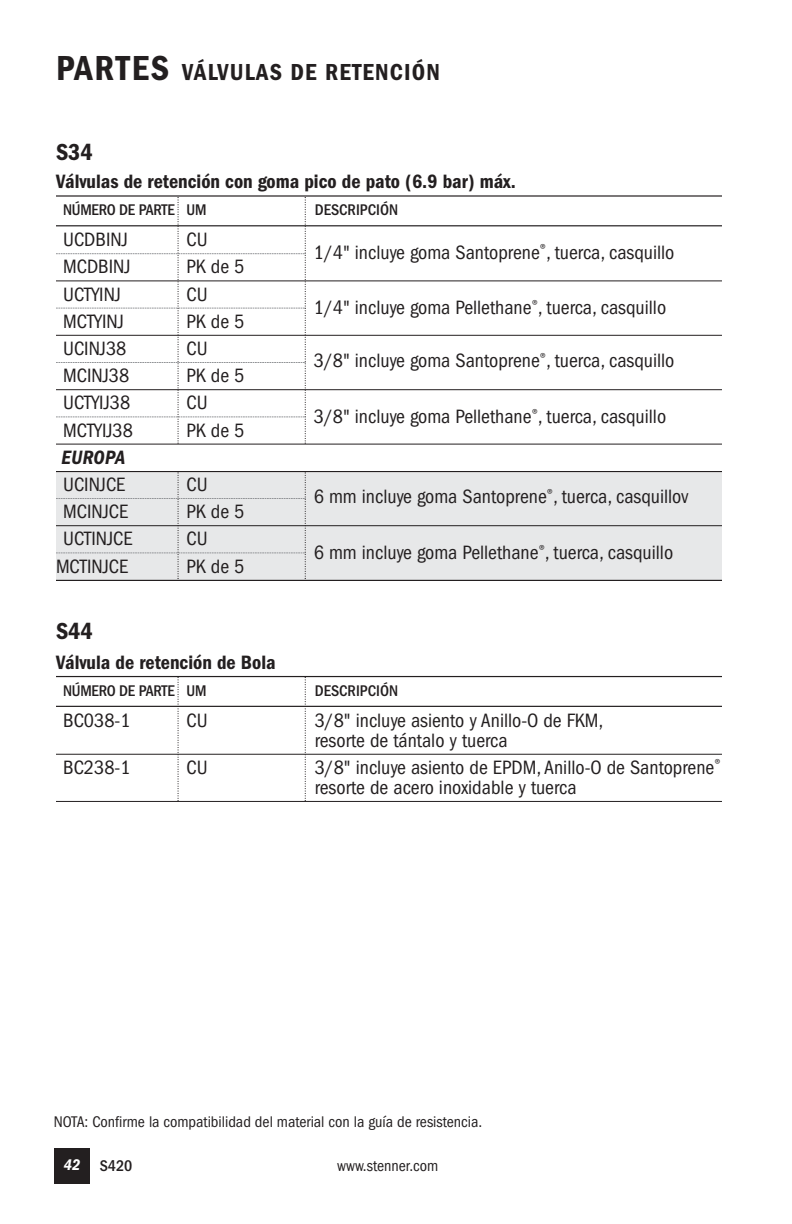
<style>
.page{position:relative;width:792px;height:1224px;background:#fff}
.page>*{position:absolute;margin:0;border:0;box-sizing:border-box;transform-origin:0 0}
.t1{font:600 condensed 24px "Franklin Gothic";letter-spacing:.05em;color:#231f20}
.t2{font:condensed 20px/20px "Franklin Gothic";color:#231f20}
.t3{font:600 condensed 20px "Franklin Gothic";color:#231f20}
.t4{font:italic 600 condensed 20px "Franklin Gothic";letter-spacing:.025em;color:#231f20}
.t5{font:condensed 16px "Franklin Gothic";color:#231f20}
.t6{font:500 condensed 16px "Franklin Gothic";color:#231f20}
.s1{font-size:36px}
.s2{font-weight:600;font-style:italic;color:#fff}
</style>
<div class="page">
<div style="left:54px;top:1148px;width:36px;height:36px;background:#231f20"></div>
<hr style="left:56px;top:195px;width:666px;height:2px;background:#231f20">
<hr style="left:56px;top:444px;width:666px;height:1px;background:#231f20">
<hr style="left:56px;top:471px;width:666px;height:1px;background:#231f20">
<hr style="left:56px;top:580px;width:666px;height:1px;background:#231f20">
<svg style="left:56px;top:197px;width:666px;height:247px"></svg>
<div style="left:307px;top:233px;width:415px;height:44px;background:#fff"></div>
<hr style="left:56px;top:676px;width:666px;height:1px;background:#231f20">
<hr style="left:56px;top:706px;width:666px;height:1px;background:#231f20">
<hr style="left:56px;top:754px;width:666px;height:1px;background:#231f20">
<hr style="left:56px;top:801px;width:666px;height:1px;background:#231f20">
<svg style="left:177px;top:677px;width:2px;height:124px"></svg>
<svg style="left:305px;top:677px;width:1px;height:124px"></svg>
<div style="left:307px;top:289px;width:415px;height:44px;background:#fff"></div>
<div style="left:307px;top:342px;width:415px;height:44px;background:#fff"></div>
<div style="left:307px;top:398px;width:415px;height:44px;background:#fff"></div>
<div style="left:56px;top:472px;width:666px;height:107px;background:#e7e8e9"></div>
<p class="t1" style="left:56px;top:64px;width:386px"><span class="s1">PARTES</span> VÁLVULAS DE RETENCIÓN</p>
<p class="t1" style="left:56px;top:144px;width:38px">S34</p>
<p class="t3" style="left:56px;top:175px;width:461px">Válvulas de retención con goma pico de pato (6.9 bar) máx.</p>
<p class="t6" style="left:63px;top:205px;width:145px">NÚMERO DE PARTE UM</p>
<p class="t6" style="left:315px;top:205px;width:85px">DESCRIPCIÓN</p>
<p class="t2" style="left:63px;top:231px;width:66px">UCDBINJ</p>
<p class="t2" style="left:186px;top:231px;width:23px">CU</p>
<p class="t2" style="left:63px;top:258px;width:69px">MCDBINJ</p>
<p class="t2" style="left:186px;top:258px;width:60px">PK de 5</p>
<p class="t2" style="left:63px;top:286px;width:59px">UCTYINJ</p>
<p class="t2" style="left:186px;top:286px;width:23px">CU</p>
<p class="t2" style="left:63px;top:313px;width:62px">MCTYINJ</p>
<p class="t2" style="left:186px;top:313px;width:60px">PK de 5</p>
<p class="t2" style="left:63px;top:340px;width:65px">UCINJ38</p>
<p class="t2" style="left:186px;top:340px;width:23px">CU</p>
<p class="t2" style="left:63px;top:367px;width:68px">MCINJ38</p>
<p class="t2" style="left:186px;top:367px;width:60px">PK de 5</p>
<p class="t2" style="left:63px;top:394px;width:69px">UCTYIJ38</p>
<p class="t2" style="left:186px;top:394px;width:23px">CU</p>
<p class="t2" style="left:63px;top:422px;width:71px">MCTYIJ38</p>
<p class="t2" style="left:186px;top:422px;width:60px">PK de 5</p>
<p class="t4" style="left:61px;top:450px;width:65px">EUROPA</p>
<p class="t2" style="left:63px;top:476px;width:64px">UCINJCE</p>
<p class="t2" style="left:186px;top:476px;width:23px">CU</p>
<p class="t2" style="left:63px;top:503px;width:67px">MCINJCE</p>
<p class="t2" style="left:186px;top:503px;width:60px">PK de 5</p>
<p class="t2" style="left:63px;top:530px;width:71px">UCTINJCE</p>
<p class="t2" style="left:186px;top:530px;width:23px">CU</p>
<p class="t2" style="left:56px;top:558px;width:74px">MCTINJCE</p>
<p class="t2" style="left:186px;top:558px;width:60px">PK de 5</p>
<p class="t2" style="left:314px;top:244px;width:362px">1/4" incluye goma Santoprene<sup>®</sup>, tuerca, casquillo</p>
<p class="t2" style="left:314px;top:299px;width:354px">1/4" incluye goma Pellethane<sup>®</sup>, tuerca, casquillo</p>
<p class="t2" style="left:314px;top:352px;width:362px">3/8" incluye goma Santoprene<sup>®</sup>, tuerca, casquillo</p>
<p class="t2" style="left:314px;top:408px;width:354px">3/8" incluye goma Pellethane<sup>®</sup>, tuerca, casquillo</p>
<p class="t2" style="left:314px;top:488px;width:376px">6 mm incluye goma Santoprene<sup>®</sup>, tuerca, casquillov</p>
<p class="t2" style="left:314px;top:544px;width:361px">6 mm incluye goma Pellethane<sup>®</sup>, tuerca, casquillo</p>
<p class="t1" style="left:56px;top:623px;width:38px">S44</p>
<p class="t3" style="left:56px;top:655px;width:221px">Válvula de retención de Bola</p>
<p class="t6" style="left:63px;top:685px;width:145px">NÚMERO DE PARTE UM</p>
<p class="t6" style="left:315px;top:685px;width:85px">DESCRIPCIÓN</p>
<p class="t2" style="left:63px;top:712px;width:69px">BC038-1</p>
<p class="t2" style="left:186px;top:712px;width:23px">CU</p>
<p class="t2" style="left:315px;top:712px;width:290px">3/8" incluye asiento y Anillo-O de FKM, resorte de tántalo y tuerca</p>
<p class="t2" style="left:63px;top:759px;width:69px">BC238-1</p>
<p class="t2" style="left:186px;top:759px;width:23px">CU</p>
<p class="t2" style="left:315px;top:759px;width:407px">3/8" incluye asiento de EPDM, Anillo-O de Santoprene<sup>® </sup>resorte de acero inoxidable y tuerca</p>
<p class="t5" style="left:54px;top:1116px;width:430px">NOTA: Confirme la compatibilidad del material con la guía de resistencia.</p>
<p class="t6" style="left:64px;top:1160px;width:70px"><span class="s2">42</span> S420</p>
<p class="t5" style="left:337px;top:1160px;width:103px">www.stenner.com</p>
</div>
